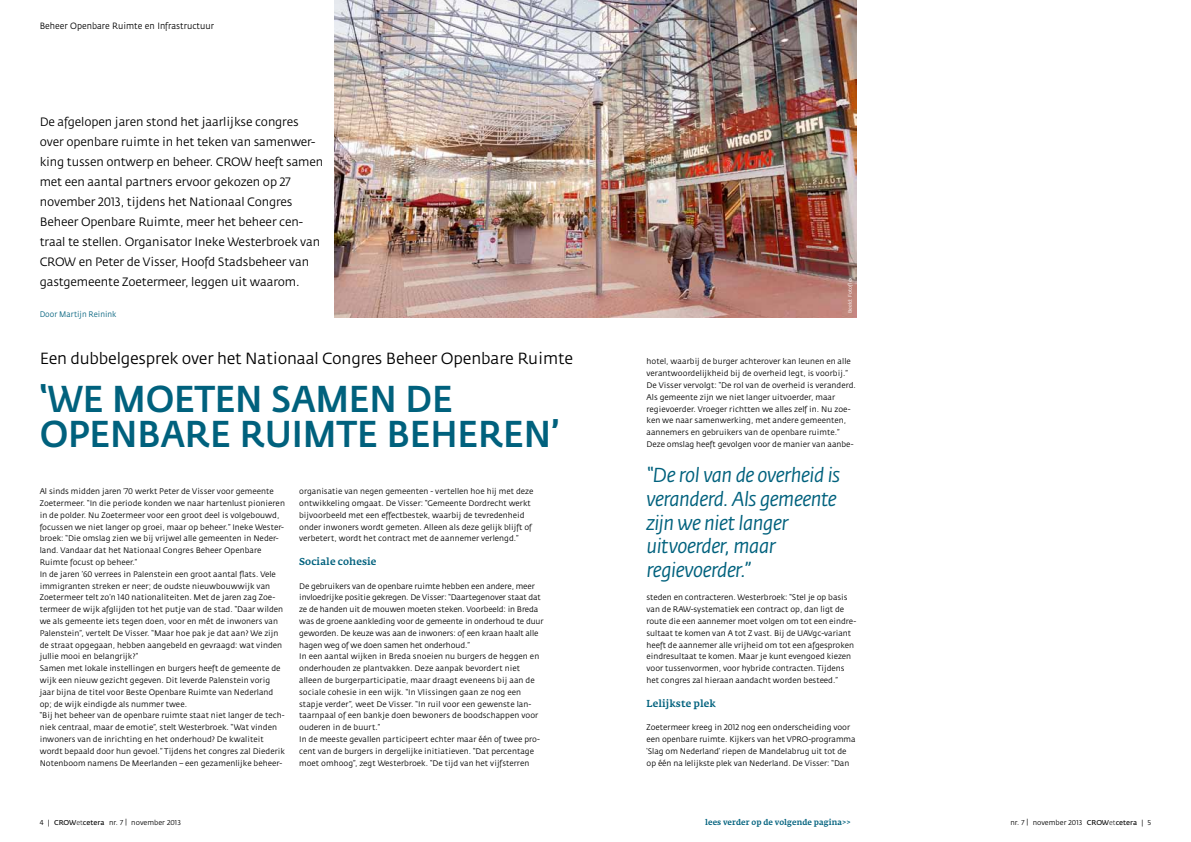
<style>
.page{position:relative;width:1191px;height:842px;background:#fff}
.page>*{position:absolute;margin:0;border:0;box-sizing:border-box;transform-origin:0 0}
.t1{font:500 37px/35.4px "Fedra Sans";letter-spacing:-.005em;color:#00617d;scale:.93 1}
.t2{font:italic 20px/23.6px "Fedra Sans";letter-spacing:-.02em;color:#00617d}
.t3{font:16px "Fedra Sans";letter-spacing:-.01em;color:#000}
.t4{font:12px/20px "Fedra Sans";letter-spacing:-.01em;color:#000}
.t5{font:500 10px "Fedra Serif A";letter-spacing:.01em;color:#00617d}
.t6{font:9px "Fedra Sans";color:#000;scale:.93 1}
.t7{font:8px/11.8px "Fedra Sans";letter-spacing:.005em;color:#000}
.t8{font:500 8px "Fedra Serif A";letter-spacing:.01em;color:#00617d}
.t9{font:8px "Fedra Sans";color:#00617d;scale:.93 1}
.t10{font:7px "Fedra Sans";color:#000}
.t11{font:5px "Fedra Sans";color:#fff}
.s1{font-style:inherit}
.s2{font-weight:300}
</style>
<div class="page">
<img style="left:334px;top:0;width:522px;height:317px">
<p class="t6" style="left:40px;top:21px;width:189px">Beheer Openbare Ruimte en Infrastructuur</p>
<p class="t4" style="left:40px;top:112px;width:285px">De afgelopen jaren stond het jaarlijkse congres over openbare ruimte in het teken van samenwer&shy;king tussen ontwerp en beheer. CROW heeft samen met een aantal partners ervoor gekozen op 27 november 2013, tijdens het Nationaal Congres Beheer Openbare Ruimte, meer het beheer cen&shy;traal te stellen. Organisator Ineke Westerbroek van CROW en Peter de Visser, Hoofd Stadsbeheer van gastgemeente Zoetermeer, leggen uit waarom.</p>
<p class="t9" style="left:40px;top:310px;width:84px">Door Martijn Reinink</p>
<h3 class="t3" style="left:40px;top:350px;width:535px">Een dubbelgesprek over het Nationaal Congres Beheer Openbare Ruimte</h3>
<h1 class="t1" style="left:40px;top:382px;width:560px">‘WE MOETEN SAMEN DE<br>OPENBARE RUIMTE BEHEREN’</h1>
<p class="t7" style="left:40px;top:486px;width:247px">Al sinds midden jaren ’70 werkt Peter de Visser voor gemeente Zoetermeer. “In die periode konden we naar hartenlust pionieren in de polder. Nu Zoetermeer voor een groot deel is volgebouwd, focussen we niet langer op groei, maar op beheer.” Ineke Wester&shy;broek: “Die omslag zien we bij vrijwel alle gemeenten in Neder&shy;land. Vandaar dat het Nationaal Congres Beheer Openbare Ruimte focust op beheer.”<br>In de jaren ’60 verrees in Palenstein een groot aantal flats. Vele immigranten streken er neer; de oudste nieuwbouwwijk van Zoetermeer telt zo’n 140 nationaliteiten. Met de jaren zag Zoe&shy;termeer de wijk afglijden tot het putje van de stad. “Daar wilden we als gemeente iets tegen doen, voor en mét de inwoners van Palenstein”, vertelt De Visser. “Maar hoe pak je dat aan? We zijn de straat opgegaan, hebben aangebeld en gevraagd: wat vinden jullie mooi en belangrijk?”<br>Samen met lokale instellingen en burgers heeft de gemeente de wijk een nieuw gezicht gegeven. Dit leverde Palenstein vorig jaar bijna de titel voor Beste Openbare Ruimte van Nederland op; de wijk eindigde als nummer twee.<br>“Bij het beheer van de openbare ruimte staat niet langer de tech&shy;niek centraal, maar de emotie”, stelt Westerbroek. “Wat vinden inwoners van de inrichting en het onderhoud? De kwaliteit wordt bepaald door hun gevoel.” Tijdens het congres zal Diederik Notenboom namens De Meerlanden – een gezamenlijke beheer-</p>
<p class="t7" style="left:299px;top:486px;width:236px">organisatie van negen gemeenten - vertellen hoe hij met deze ontwikkeling omgaat. De Visser: “Gemeente Dordrecht werkt bijvoorbeeld met een effectbestek, waarbij de tevredenheid onder inwoners wordt gemeten. Alleen als deze gelijk blijft of verbetert, wordt het contract met de aannemer verlengd.”</p>
<p class="t5" style="left:299px;top:556px;width:79px">Sociale cohesie</p>
<p class="t7" style="left:299px;top:580px;width:246px">De gebruikers van de openbare ruimte hebben een andere, meer invloedrijke positie gekregen. De Visser: “Daartegenover staat dat ze de handen uit de mouwen moeten steken. Voorbeeld: in Breda was de groene aankleding voor de gemeente in onderhoud te duur geworden. De keuze was aan de inwoners: of een kraan haalt alle hagen weg of we doen samen het onderhoud.”<br>In een aantal wijken in Breda snoeien nu burgers de heggen en onderhouden ze plantvakken. Deze aanpak bevordert niet alleen de burgerparticipatie, maar draagt eveneens bij aan de sociale cohesie in een wijk. “In Vlissingen gaan ze nog een stapje verder”, weet De Visser. “In ruil voor een gewenste lan&shy;taarnpaal of een bankje doen bewoners de boodschappen voor ouderen in de buurt.”<br>In de meeste gevallen participeert echter maar één of twee pro&shy;cent van de burgers in dergelijke initiatieven. “Dat percentage moet omhoog”, zegt Westerbroek. “De tijd van het vijfsterren</p>
<p class="t10" style="left:40px;top:818px;width:143px">4 | <span class="s1">CROW</span><span class="s2">et</span><span class="s1">cetera</span> nr. 7 | november 2013</p>
<p class="t11" style="left:847px;top:313px;width:37px;rotate:-90deg">Beeld: Fotoflex</p>
<p class="t7" style="left:646px;top:356px;width:211px">hotel, waarbij de burger achterover kan leunen en alle verantwoordelijkheid bij de overheid legt, is voorbij.” De Visser vervolgt: “De rol van de overheid is veranderd.<br>Als gemeente zijn we niet langer uitvoerder, maar regievoerder. Vroeger richtten we alles zelf in. Nu zoe&shy;ken we naar samenwerking, met andere gemeenten, aannemers en gebruikers van de openbare ruimte.” Deze omslag heeft gevolgen voor de manier van aanbe-</p>
<h2 class="t2" style="left:646px;top:464px;width:195px">“De rol van de overheid is veranderd. Als gemeente zijn we niet langer uitvoerder, maar regievoerder.”</h2>
<p class="t7" style="left:646px;top:592px;width:211px">steden en contracteren. Westerbroek: “Stel je op basis van de RAW-systematiek een contract op, dan ligt de route die een aannemer moet volgen om tot een eindre&shy;sultaat te komen van A tot Z vast. Bij de UAVgc-variant heeft de aannemer alle vrijheid om tot een afgesproken eindresultaat te komen. Maar je kunt evengoed kiezen voor tussenvormen, voor hybride contracten. Tijdens het congres zal hieraan aandacht worden besteed.”</p>
<p class="t5" style="left:646px;top:697px;width:71px">Lelijkste plek</p>
<p class="t7" style="left:646px;top:722px;width:211px">Zoetermeer kreeg in 2012 nog een onderscheiding voor een openbare ruimte. Kijkers van het VPRO-programma ‘Slag om Nederland’ riepen de Mandelabrug uit tot de op één na lelijkste plek van Nederland. De Visser: “Dan</p>
<p class="t8" style="left:705px;top:817px;width:147px">lees verder op de volgende pagina&gt;&gt;</p>
<p class="t10" style="left:1010px;top:818px;width:142px">nr. 7 | november 2013 <span class="s1">CROW</span><span class="s2">et</span><span class="s1">cetera</span> | 5</p>
</div>
